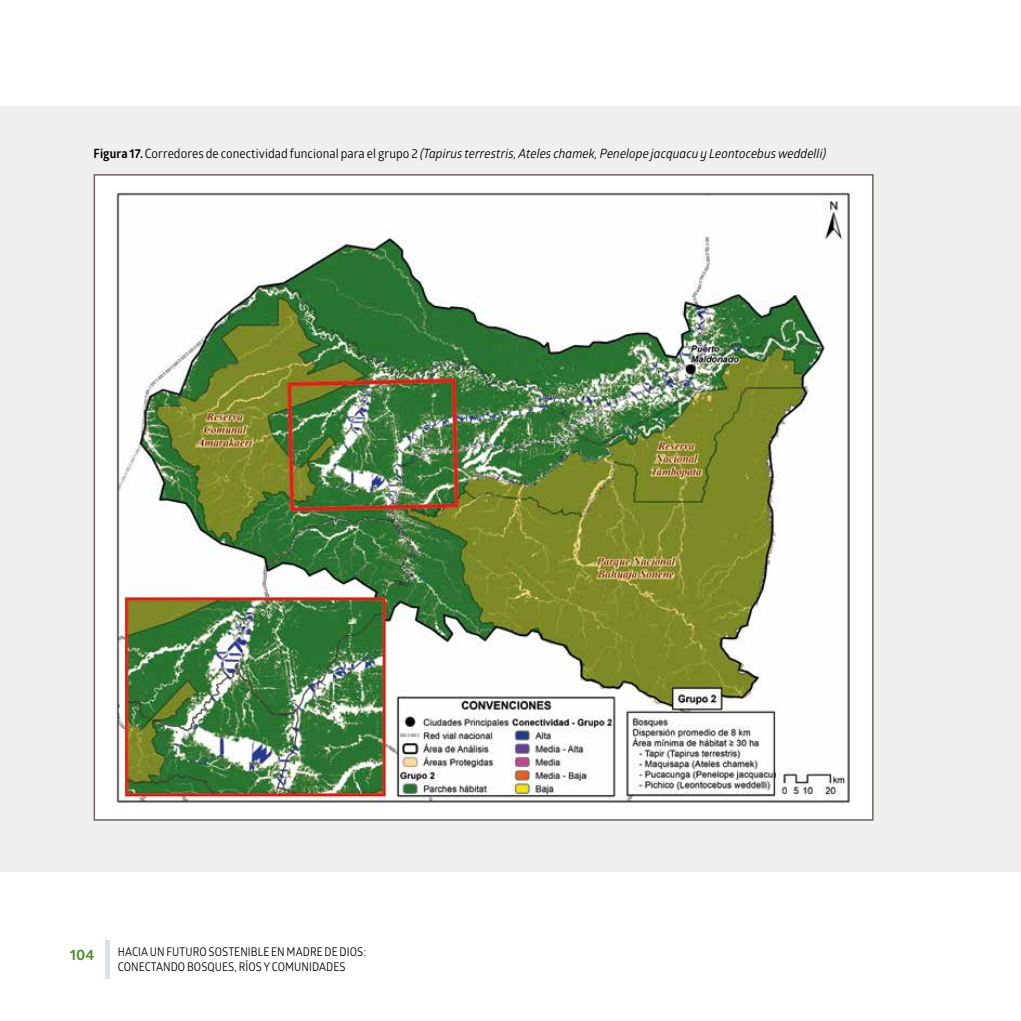
<style>
.page{position:relative;width:1021px;height:1021px;background:#fff}
.page>*{position:absolute;margin:0;border:0;box-sizing:border-box;transform-origin:0 0}
.t1{font:700 15px "Glober";color:#508b35}
.t2{font:italic 12.75px "Glober";letter-spacing:.005em;color:#000;scale:.95 1}
.t3{font:12px/14.4px "Glober";letter-spacing:.005em;color:#000;scale:.9 1}
.s1{font-weight:700;font-style:normal}
.s2{font-style:normal}
</style>
<div class="page">
<hr style="left:105px;top:940px;width:4px;height:38px;background:#dbdeeb">
<div style="left:0;top:106px;width:1020px;height:765px;background:#efefee"></div>
<div style="left:94px;top:174px;width:779px;height:646px;background:#fff;border:2px solid #6d6562"></div>
<img style="left:113px;top:191px;width:740px;height:615px">
<p class="t2" style="left:94px;top:145px;width:772px"><span class="s1">Figura 17.</span> <span class="s2">Corredores de conectividad funcional para el grupo 2</span> (Tapirus terrestris, Ateles chamek, Penelope jacquacu y Leontocebus weddelli)</p>
<p class="t1" style="left:70px;top:944px;width:26px">104</p>
<p class="t3" style="left:118px;top:944px;width:277px">HACIA UN FUTURO SOSTENIBLE EN MADRE DE DIOS:<br>CONECTANDO BOSQUES, RÍOS Y COMUNIDADES</p>
</div>
